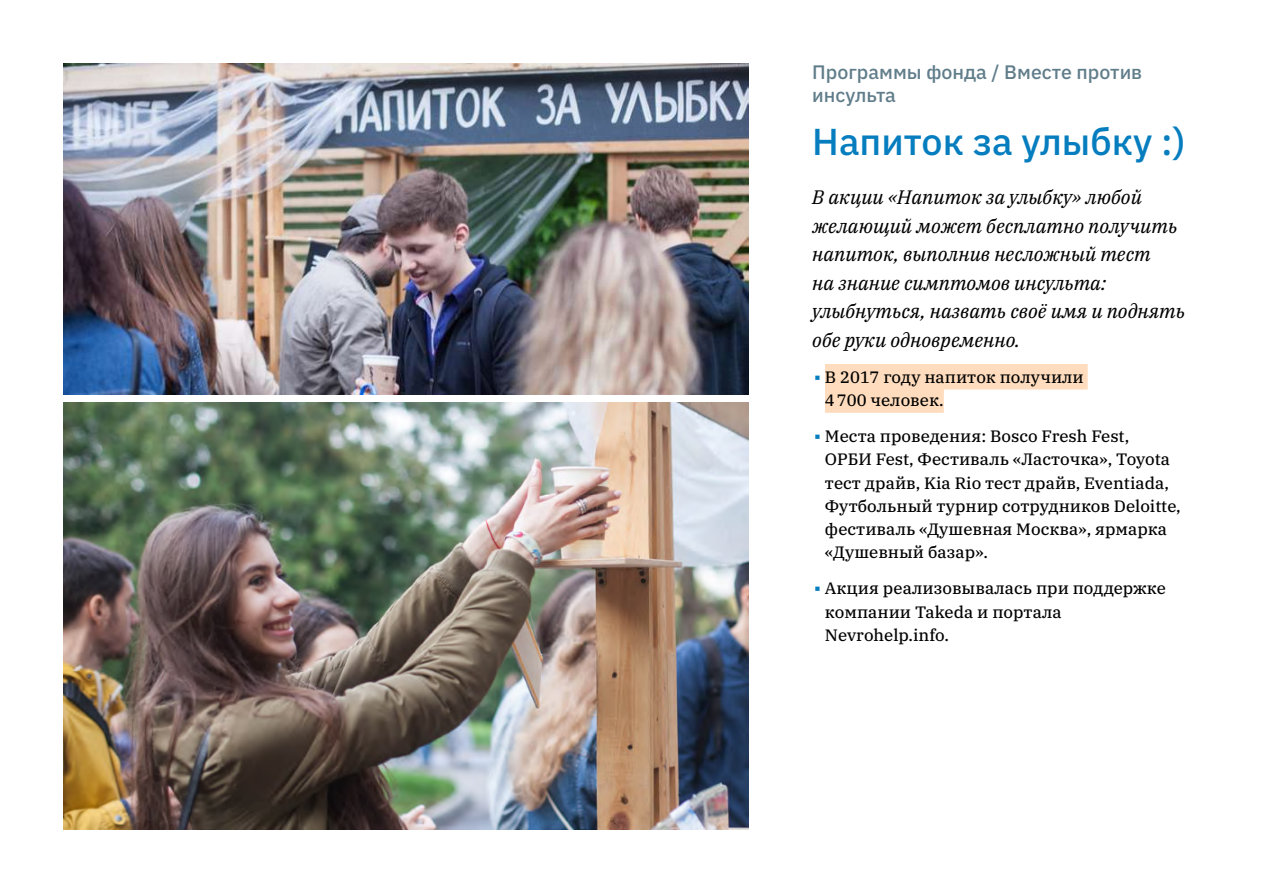
<style>
.page{position:relative;width:1263px;height:893px;background:#fff}
.page>*{position:absolute;margin:0;border:0;box-sizing:border-box;transform-origin:0 0}
.t1{font:500 37.5px "IBM Plex Sans";color:#057dbe}
.t2{font:italic 19.5px/28.5px "IBM Plex Serif";color:#000}
.t3{font:500 19.5px/23.2px "IBM Plex Sans";color:#607d8a}
.t4{font:16.5px/23.2px "IBM Plex Serif Text";color:#000}
</style>
<div class="page">
<div style="left:825px;top:364px;width:263px;height:26px;background:#fedcbd"></div>
<div style="left:825px;top:387px;width:119px;height:26px;background:#fedcbd"></div>
<img style="left:64px;top:403px;width:684px;height:426px">
<img style="left:64px;top:64px;width:684px;height:330px">
<p class="t3" style="left:812px;top:59px;width:332px">Программы фонда / Вместе против инсульта</p>
<h1 class="t1" style="left:812px;top:112px;width:375px">Напиток за улыбку :)</h1>
<p class="t2" style="left:812px;top:181px;width:375px">В акции «Напиток за улыбку» любой желающий может бесплатно получить напиток, выполнив несложный тест<br>на знание симптомов инсульта: улыбнуться, назвать своё имя и поднять обе руки одновременно.</p>
<p class="t4" style="left:825px;top:364px;width:260px">В 2017 году напиток получили<br>4700 человек.</p>
<p class="t4" style="left:825px;top:423px;width:357px">Места проведения: Bosco Fresh Fest,<br>ОРБИ Fest, Фестиваль «Ласточка», Toyota тест драйв, Kia Rio тест драйв, Eventiada, Футбольный турнир сотрудников Deloitte, фестиваль «Душевная Москва», ярмарка «Душевный базар».</p>
<p class="t4" style="left:825px;top:575px;width:342px">Акция реализовывалась при поддержке компании Takeda и портала<br>Nevrohelp.info.</p>
</div>
